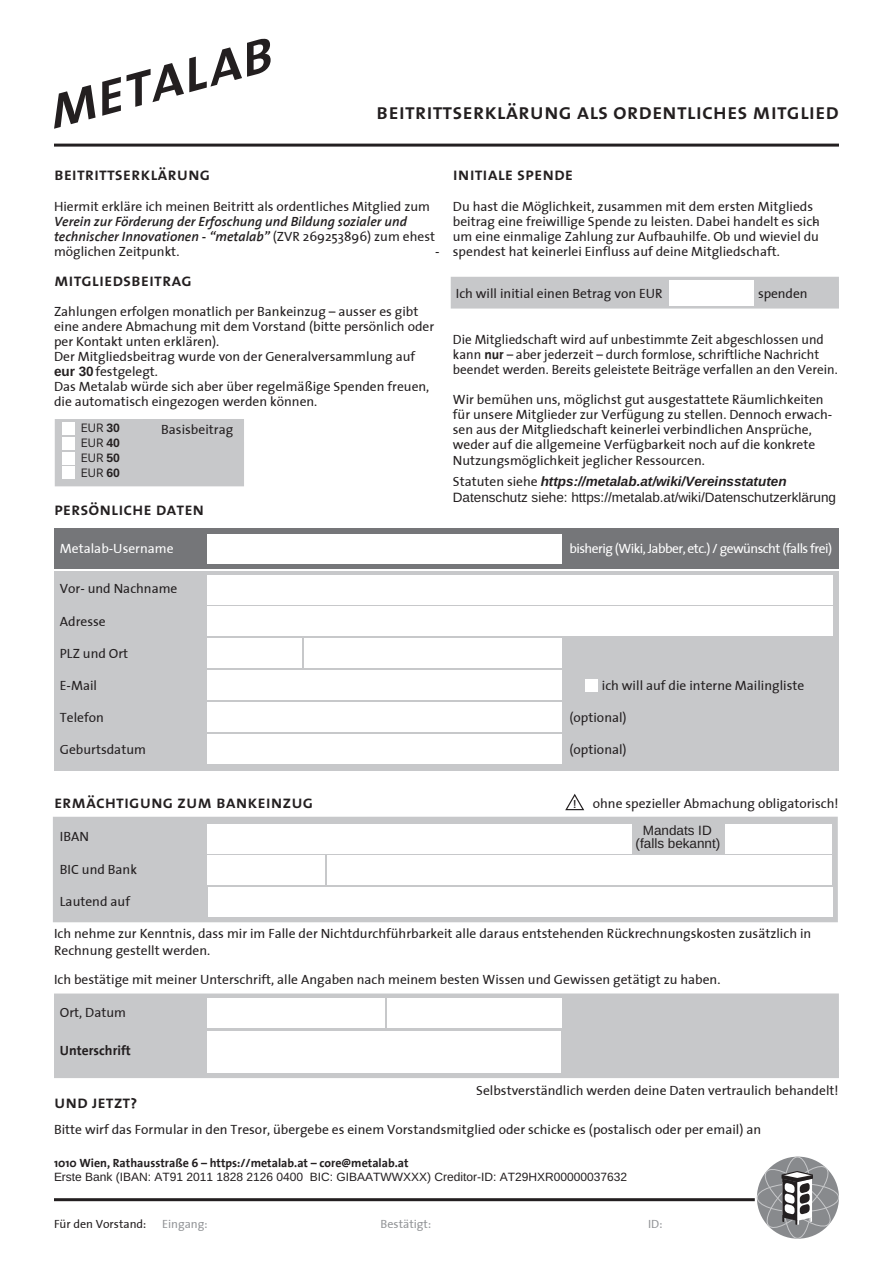
<style>
.page{position:relative;width:893px;height:1263px;background:#fff}
.page>*{position:absolute;margin:0;border:0;box-sizing:border-box;transform-origin:0 0}
.t1{font:italic 63px "The Mix Semi Bold Caps";color:#231f20}
.t2{font:22.5px "The Mix Semi Bold Caps";color:#231f20}
.t3{font:18px "The Mix Semi Bold Caps";color:#231f20}
.t4{font:13.5px/15px "The Sans";color:#231f20}
.t5{font:italic 600 13.5px/15px "The Sans";color:#231f20}
.t6{font:13.5px/13px "Helvetica";letter-spacing:.005em;color:#231f20;text-align:center}
.t7{font:italic 700 13.5px "Helvetica";letter-spacing:.005em;color:#231f20}
.t8{font:13.5px "The Sans";letter-spacing:-.04em;color:#fff}
.t9{font:13.5px "The Sans";color:#fff}
.t10{font:700 13.5px "The Sans";color:#231f20}
.t11{font:12.15px/15px "Cantarell";letter-spacing:.005em;color:#231f20}
.t12{font:12px "Helvetica";letter-spacing:.005em;color:#231f20}
.t13{font:700 12px "The Sans";color:#231f20}
.t14{font:12px "The Sans";color:#939598}
.t15{font:12px "The Sans";color:#231f20}
.t16{font:11.25px "The Sans";color:#231f20;scale:1.19 1}
.s1{font-weight:400;font-style:normal}
.s2{font-family:"Helvetica";font-weight:700}
.s3{font-weight:700}
.s4{font-family:"The Sans";font-weight:400;font-style:normal}
</style>
<div class="page">
<div style="left:54px;top:528px;width:785px;height:41px;background:#757679"></div>
<div style="left:54px;top:571px;width:785px;height:200px;background:#c7c8ca"></div>
<div style="left:55px;top:419px;width:189px;height:67px;background:#c7c8ca"></div>
<div style="left:62px;top:452px;width:13px;height:12px;background:#fff"></div>
<div style="left:62px;top:422px;width:13px;height:13px;background:#fff"></div>
<div style="left:54px;top:993px;width:785px;height:85px;background:#c7c8ca"></div>
<div style="left:53px;top:817px;width:785px;height:105px;background:#c7c8ca"></div>
<div style="left:207px;top:575px;width:625px;height:29px;background:#fff"></div>
<div style="left:207px;top:606px;width:625px;height:30px;background:#fff"></div>
<div style="left:207px;top:670px;width:354px;height:30px;background:#fff"></div>
<div style="left:207px;top:702px;width:354px;height:30px;background:#fff"></div>
<div style="left:207px;top:734px;width:354px;height:30px;background:#fff"></div>
<div style="left:207px;top:534px;width:354px;height:30px;background:#fff"></div>
<div style="left:207px;top:824px;width:425px;height:29px;background:#fff"></div>
<div style="left:208px;top:887px;width:624px;height:30px;background:#fff"></div>
<div style="left:208px;top:855px;width:117px;height:30px;background:#fff"></div>
<div style="left:327px;top:855px;width:505px;height:30px;background:#fff"></div>
<div style="left:207px;top:638px;width:95px;height:30px;background:#fff"></div>
<div style="left:304px;top:638px;width:257px;height:30px;background:#fff"></div>
<div style="left:207px;top:1031px;width:354px;height:42px;background:#fff"></div>
<div style="left:207px;top:998px;width:178px;height:30px;background:#fff"></div>
<div style="left:387px;top:998px;width:174px;height:30px;background:#fff"></div>
<svg style="left:565px;top:793px;width:20px;height:18px"></svg>
<div style="left:451px;top:277px;width:388px;height:32px;background:#c7c8ca"></div>
<div style="left:669px;top:280px;width:84px;height:26px;background:#fff"></div>
<hr style="left:54px;top:144px;width:785px;height:3px;background:#231f20">
<svg style="left:757px;top:1156px;width:82px;height:83px"></svg>
<svg style="left:760px;top:1161px;width:75px;height:71px"></svg>
<hr style="left:54px;top:1198px;width:701px;height:3px;background:#231f20">
<div style="left:62px;top:466px;width:13px;height:13px;background:#fff"></div>
<div style="left:585px;top:679px;width:13px;height:12px;background:#fff"></div>
<div style="left:725px;top:824px;width:107px;height:29px;background:#fff"></div>
<div style="left:62px;top:437px;width:13px;height:12px;background:#fff"></div>
<h1 class="t1" style="left:31px;top:58px;width:234px;rotate:-15deg">metalab</h1>
<h2 class="t2" style="left:376px;top:93px;width:464px">beitrittserklärung als ordentliches mitglied</h2>
<h3 class="t3" style="left:54px;top:159px;width:158px">beitrittserklärung</h3>
<p class="t4" style="left:54px;top:198px;width:378px">Hiermit erkläre ich meinen Beitritt als ordentliches Mitglied zum</p>
<p class="t5" style="left:54px;top:213px;width:383px">Verein zur Förderung der Erfoschung und Bildung sozialer und technischer Innovationen - “metalab” <span class="s1">(ZVR 269253896) zum ehest möglichen Zeitpunkt.</span></p>
<p class="t4" style="left:435px;top:243px;width:6px">-</p>
<h3 class="t3" style="left:54px;top:264px;width:139px">mitgliedsbeitrag</h3>
<p class="t4" style="left:54px;top:303px;width:382px">Zahlungen erfolgen monatlich per Bankeinzug – ausser es gibt eine andere Abmachung mit dem Vorstand (bitte persönlich oder per Kontakt unten erklären).<br>Der Mitgliedsbeitrag wurde von der Generalversammlung auf <span class="s2">eur 30</span> festgelegt.<br>Das Metalab würde sich aber über regelmäßige Spenden freuen, die automatisch eingezogen werden können.</p>
<p class="t11" style="left:81px;top:420px;width:40px">EUR <span class="s2">30</span></p>
<p class="t11" style="left:81px;top:450px;width:40px">EUR <span class="s2">50<br></span>EUR <span class="s2">60</span></p>
<p class="t11" style="left:81px;top:435px;width:40px">EUR <span class="s2">40</span></p>
<p class="t4" style="left:161px;top:422px;width:73px">Basisbeitrag</p>
<h3 class="t3" style="left:54px;top:494px;width:152px">persönliche daten</h3>
<h3 class="t3" style="left:453px;top:159px;width:122px">initiale spende</h3>
<p class="t4" style="left:453px;top:198px;width:369px">Du hast die Möglichkeit, zusammen mit dem ersten Mitglieds beitrag eine freiwillige Spende zu leisten. Dabei handelt es sich - um eine einmalige Zahlung zur Aufbauhilfe. Ob und wieviel du spendest hat keinerlei Einfluss auf deine Mitgliedschaft.</p>
<p class="t4" style="left:456px;top:285px;width:208px">Ich will initial einen Betrag von EUR</p>
<p class="t4" style="left:758px;top:285px;width:51px">spenden</p>
<p class="t4" style="left:453px;top:332px;width:386px">Die Mitgliedschaft wird auf unbestimmte Zeit abgeschlossen und kann <span class="s3">nur</span> – aber jederzeit – durch formlose, schriftliche Nachricht beendet werden. Bereits geleistete Beiträge verfallen an den Verein.</p>
<p class="t4" style="left:453px;top:391px;width:381px">Wir bemühen uns, möglichst gut ausgestattete Räumlichkeiten für unsere Mitglieder zur Verfügung zu stellen. Dennoch erwach&shy;sen aus der Mitgliedschaft keinerlei verbindlichen Ansprüche, weder auf die allgemeine Verfügbarkeit noch auf die konkrete Nutzungsmöglichkeit jeglicher Ressourcen.</p>
<p class="t7" style="left:453px;top:473px;width:335px"><span class="s4">Statuten siehe</span> https://metalab.at/wiki/Vereinsstatuten</p>
<p class="t6" style="left:453px;top:490px;width:385px">Datenschutz siehe: https://metalab.at/wiki/Datenschutzerklärung</p>
<p class="t9" style="left:60px;top:537px;width:115px">Metalab-Username</p>
<p class="t8" style="left:569px;top:537px;width:264px">bisherig (Wiki, Jabber, etc.) / gewünscht (falls frei)</p>
<p class="t4" style="left:60px;top:581px;width:119px">Vor- und Nachname</p>
<p class="t4" style="left:60px;top:614px;width:47px">Adresse</p>
<p class="t4" style="left:60px;top:646px;width:70px">PLZ und Ort</p>
<p class="t4" style="left:60px;top:678px;width:39px">E-Mail</p>
<p class="t4" style="left:602px;top:678px;width:204px">ich will auf die interne Mailingliste</p>
<p class="t4" style="left:60px;top:710px;width:46px">Telefon</p>
<p class="t4" style="left:569px;top:710px;width:59px">(optional)</p>
<p class="t4" style="left:60px;top:741px;width:88px">Geburtsdatum</p>
<p class="t4" style="left:569px;top:741px;width:59px">(optional)</p>
<h3 class="t3" style="left:54px;top:787px;width:261px">ermächtigung zum bankeinzug</h3>
<p class="t4" style="left:593px;top:795px;width:247px">ohne spezieller Abmachung obligatorisch!</p>
<p class="t4" style="left:60px;top:828px;width:31px">IBAN</p>
<p class="t4" style="left:60px;top:861px;width:79px">BIC und Bank</p>
<p class="t4" style="left:60px;top:893px;width:72px">Lautend auf</p>
<p class="t4" style="left:54px;top:925px;width:759px;line-height:16.2px">Ich nehme zur Kenntnis, dass mir im Falle der Nichtdurchführbarkeit alle daraus entstehenden Rückrechnungskosten zusätzlich in<br>Rechnung gestellt werden.</p>
<p class="t4" style="left:54px;top:972px;width:668px">Ich bestätige mit meiner Unterschrift, alle Angaben nach meinem besten Wissen und Gewissen getätigt zu haben.</p>
<p class="t4" style="left:60px;top:1005px;width:68px">Ort, Datum</p>
<p class="t10" style="left:60px;top:1039px;width:72px">Unterschrift</p>
<p class="t4" style="left:476px;top:1082px;width:364px">Selbstverständlich werden deine Daten vertraulich behandelt!</p>
<p class="t16" style="left:573px;top:794px;width:5px">!</p>
<p class="t6" style="left:636px;top:824px;width:86px">Mandats ID (falls bekannt)</p>
<h3 class="t3" style="left:54px;top:1086px;width:85px">und jetzt?</h3>
<p class="t4" style="left:54px;top:1122px;width:709px">Bitte wirf das Formular in den Tresor, übergebe es einem Vorstandsmitglied oder schicke es (postalisch oder per email) an</p>
<p class="t13" style="left:54px;top:1153px;width:356px">1010 Wien, Rathausstraße 6 – https://metalab.at – core@metalab.at</p>
<p class="t12" style="left:54px;top:1170px;width:575px">Erste Bank (IBAN: AT91 2011 1828 2126 0400 BIC: GIBAATWWXXX) Creditor-ID: AT29HXR00000037632</p>
<p class="t15" style="left:54px;top:1214px;width:94px">Für den Vorstand:</p>
<p class="t14" style="left:162px;top:1214px;width:47px">Eingang:</p>
<p class="t14" style="left:381px;top:1214px;width:52px">Bestätigt:</p>
<p class="t14" style="left:648px;top:1214px;width:16px">ID:</p>
</div>
